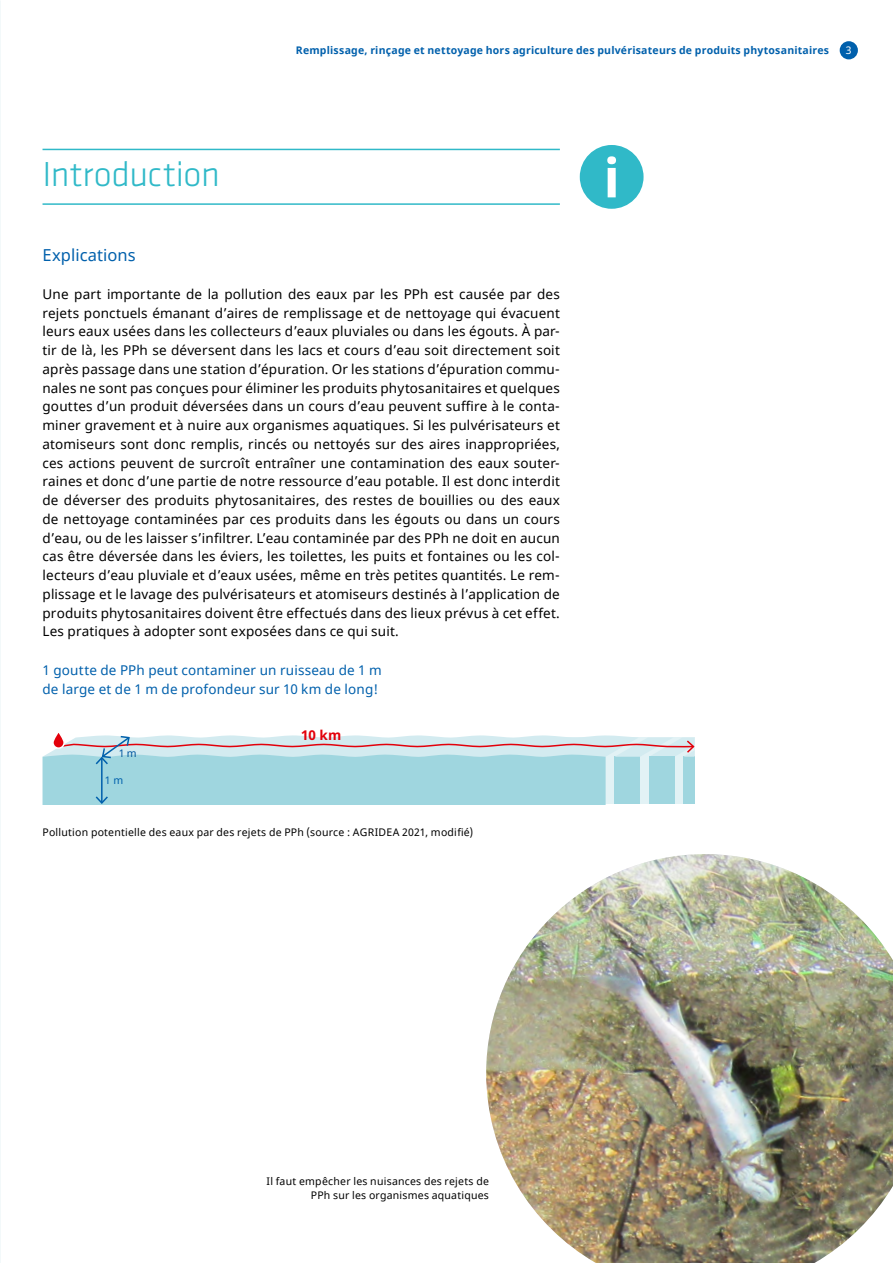
<style>
.page{position:relative;width:893px;height:1263px;background:#fff}
.page>*{position:absolute;margin:0;border:0;box-sizing:border-box;transform-origin:0 0}
.Seitentitel_01_Cyan{font:300 36px "Klavika Basic";letter-spacing:-.01em;color:#30b9c8}
.Zwischentitel_03_Blau{font:16.5px "Noto Sans";letter-spacing:.005em;color:#0060ac}
.Lauftext_04{font:13.5px/18.8px "Noto Sans";letter-spacing:.015em;color:#000;text-align:justify}
.t1{font:13.5px/18.8px "Noto Sans";letter-spacing:.01em;color:#0060ac}
.t2{font:700 13.5px "Noto Sans";color:#e3000b}
.Legende_linksbündig{font:10.5px/14.2px "Noto Sans";letter-spacing:.02em;color:#000;text-align:right}
.t3{font:700 10.5px "Noto Sans";letter-spacing:.02em;color:#0060ac}
.t4{font:10.5px "Noto Sans";color:#0060ac}
.t5{font:10.5px "Noto Sans";color:#fff}
</style>
<div class="page">
<hr style="left:0;top:0;width:1px;height:1263px;background:#bfbfbf">
<div style="left:840px;top:41px;width:18px;height:18px;background:#0060ac;border-radius:50%"></div>
<div style="left:52px;top:731px;width:13px;height:18px;border:2px solid #fff;border-radius:6px"></div>
<svg style="left:43px;top:735px;width:652px;height:69px;background:#b1d7df"></svg>
<hr style="left:43px;top:149px;width:517px;height:1px;background:#30b9c8">
<hr style="left:43px;top:203px;width:517px;height:2px;background:#30b9c8">
<div style="left:580px;top:145px;width:64px;height:64px;background:#30b9c8;border-radius:50%"></div>
<svg style="left:607px;top:156px;width:9px;height:41px"></svg>
<img style="left:486px;top:854px;width:407px;height:409px">
<p class="Seitentitel_01_Cyan" style="left:43px;top:153px;width:179px">Introduction</p>
<p class="t3" style="left:296px;top:43px;width:535px">Remplissage, rinçage et nettoyage hors agriculture des pulvérisateurs de produits phytosanitaires</p>
<p class="t5" style="left:846px;top:43px;width:7px">3</p>
<p class="Zwischentitel_03_Blau" style="left:43px;top:244px;width:95px">Explications</p>
<p class="Lauftext_04" style="left:43px;top:285px;width:519px">Une part importante de la pollution des eaux par les PPh est causée par des rejets ponctuels émanant d’aires de remplissage et de nettoyage qui évacuent leurs eaux usées dans les collecteurs d’eaux pluviales ou dans les égouts. À par&shy;tir de là, les PPh se déversent dans les lacs et cours d’eau soit directement soit après passage dans une station d’épuration. Or les stations d’épuration commu&shy;nales ne sont pas conçues pour éliminer les produits phytosanitaires et quelques gouttes d’un produit déversées dans un cours d’eau peuvent suffire à le conta&shy;miner gravement et à nuire aux organismes aquatiques. Si les pulvérisateurs et atomiseurs sont donc remplis, rincés ou nettoyés sur des aires inappropriées, ces actions peuvent de surcroît entraîner une contamination des eaux souter&shy;raines et donc d’une partie de notre ressource d’eau potable. Il est donc interdit de déverser des produits phytosanitaires, des restes de bouillies ou des eaux de nettoyage contaminées par ces produits dans les égouts ou dans un cours d’eau, ou de les laisser s’infiltrer. L’eau contaminée par des PPh ne doit en aucun cas être déversée dans les éviers, les toilettes, les puits et fontaines ou les col&shy;lecteurs d’eau pluviale et d’eaux usées, même en très petites quantités. Le rem&shy;plissage et le lavage des pulvérisateurs et atomiseurs destinés à l’application de produits phytosanitaires doivent être effectués dans des lieux prévus à cet effet.<br>Les pratiques à adopter sont exposées dans ce qui suit.</p>
<p class="t1" style="left:43px;top:661px;width:341px">1 goutte de PPh peut contaminer un ruisseau de 1 m de large et de 1 m de profondeur sur 10 km de long!</p>
<p class="t2" style="left:301px;top:725px;width:42px">10 km</p>
<p class="t4" style="left:105px;top:773px;width:20px">1 m</p>
<p class="t4" style="left:118px;top:746px;width:20px">1 m</p>
<p class="Legende_linksbündig" style="left:43px;top:825px;width:432px">Pollution potentielle des eaux par des rejets de PPh (source : AGRIDEA 2021, modifié)</p>
<p class="Legende_linksbündig" style="left:267px;top:1174px;width:224px">Il faut empêcher les nuisances des rejets de<br>PPh sur les organismes aquatiques</p>
</div>
